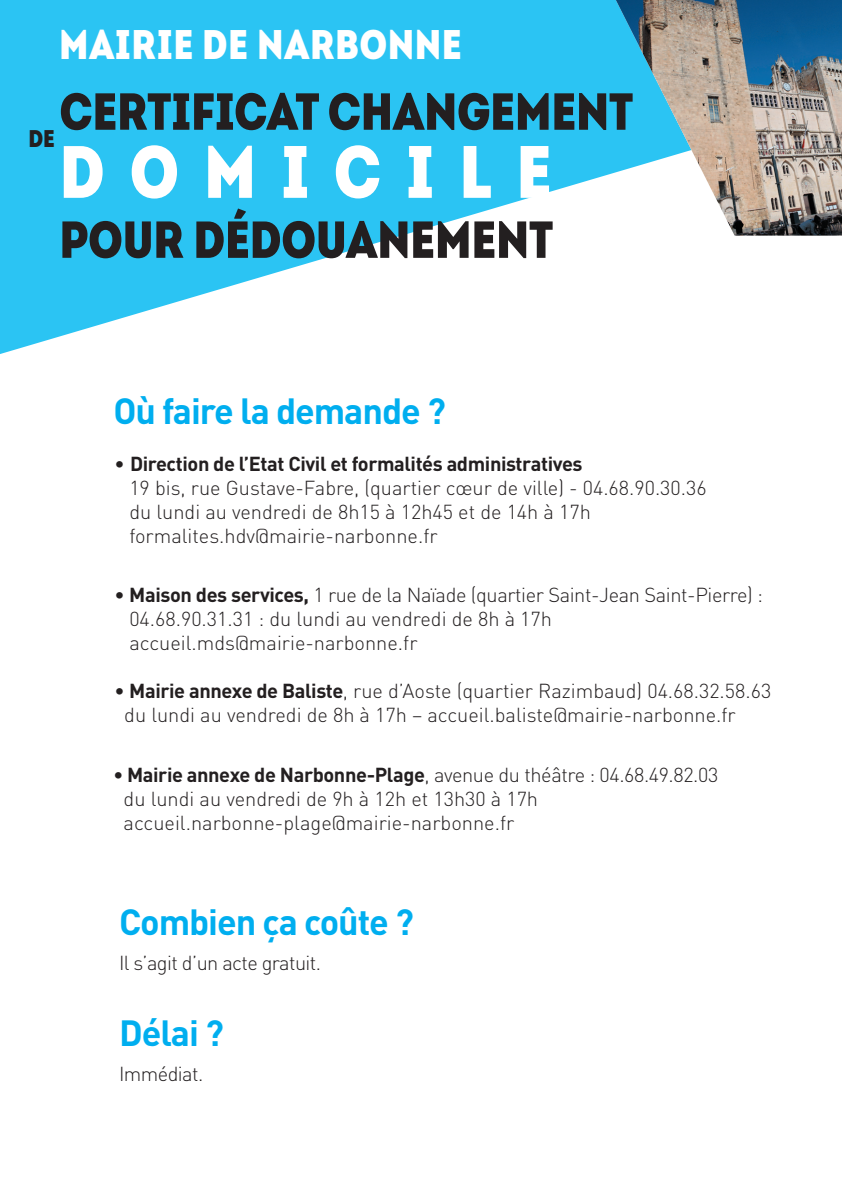
<style>
.page{position:relative;width:842px;height:1191px;background:#fff}
.page>*{position:absolute;margin:0;border:0;box-sizing:border-box;transform-origin:0 0}
.t1{font:74px "Intro Cond Black Free";letter-spacing:.33em;color:#fff}
.t2{font:52px "Intro Cond Black Free";letter-spacing:-.01em;color:#231f20}
.t3{font:41.4px "Intro Cond Black Free";letter-spacing:.01em;color:#fff}
.t4{font:700 36px "DIN";letter-spacing:-.03em;color:#00aeef}
.t5{font:24.2px "Intro Cond Black Free";color:#231f20}
.t6{font:300 20px/24px "DIN Pro";color:#231f20}
.t7{font:300 20px "DIN Pro";letter-spacing:-.03em;color:#231f20}
.s1{font-weight:700}
</style>
<div class="page">
<svg style="left:0;top:0;width:616px;height:354px;fill:#2bc4f3"></svg>
<img style="left:616px;top:0;width:226px;height:236px">
<h3 class="t3" style="left:59px;top:17px;width:404px">MAIRIE DE NARBONNE</h3>
<h2 class="t2" style="left:59px;top:76px;width:576px">CERTIFICAT CHANGEMENT</h2>
<h1 class="t1" style="left:59px;top:121px;width:494px">DOMICILE</h1>
<h2 class="t2" style="left:59px;top:204px;width:496px">POUR DÉDOUANEMENT</h2>
<p class="t5" style="left:28px;top:122px;width:28px">DE</p>
<h3 class="t4" style="left:113px;top:387px;width:334px">Où faire la demande ?</h3>
<p class="t6" style="left:129px;top:451px;width:579px;text-indent:-15px">• <span class="s1">Direction de l’Etat Civil et formalités administratives<br></span>19 bis, rue Gustave-Fabre, (quartier cœur de ville) - 04.68.90.30.36 du lundi au vendredi de 8h15 à 12h45 et de 14h à 17h formalites.hdv@mairie-narbonne.fr</p>
<p class="t6" style="left:129px;top:582px;width:635px;text-indent:-15px">• <span class="s1">Maison des services,</span> 1 rue de la Naïade (quartier Saint-Jean Saint-Pierre) :<br>04.68.90.31.31 : du lundi au vendredi de 8h à 17h accueil.mds@mairie-narbonne.fr</p>
<p class="t6" style="left:124px;top:678px;width:648px;text-indent:-10px">• <span class="s1">Mairie annexe de Baliste</span>, rue d’Aoste (quartier Razimbaud) 04.68.32.58.63 du lundi au vendredi de 8h à 17h – accueil.baliste@mairie-narbonne.fr</p>
<p class="t6" style="left:124px;top:761px;width:596px;text-indent:-10px"><span class="s1">• Mairie annexe de Narbonne-Plage</span>, avenue du théâtre : 04.68.49.82.03 du lundi au vendredi de 9h à 12h et 13h30 à 17h accueil.narbonne-plage@mairie-narbonne.fr</p>
<h3 class="t4" style="left:119px;top:898px;width:296px">Combien ça coûte ?</h3>
<p class="t7" style="left:119px;top:949px;width:204px">Il s’agit d’un acte gratuit.</p>
<h3 class="t4" style="left:119px;top:1009px;width:106px">Délai ?</h3>
<p class="t7" style="left:119px;top:1060px;width:86px">Immédiat.</p>
</div>
